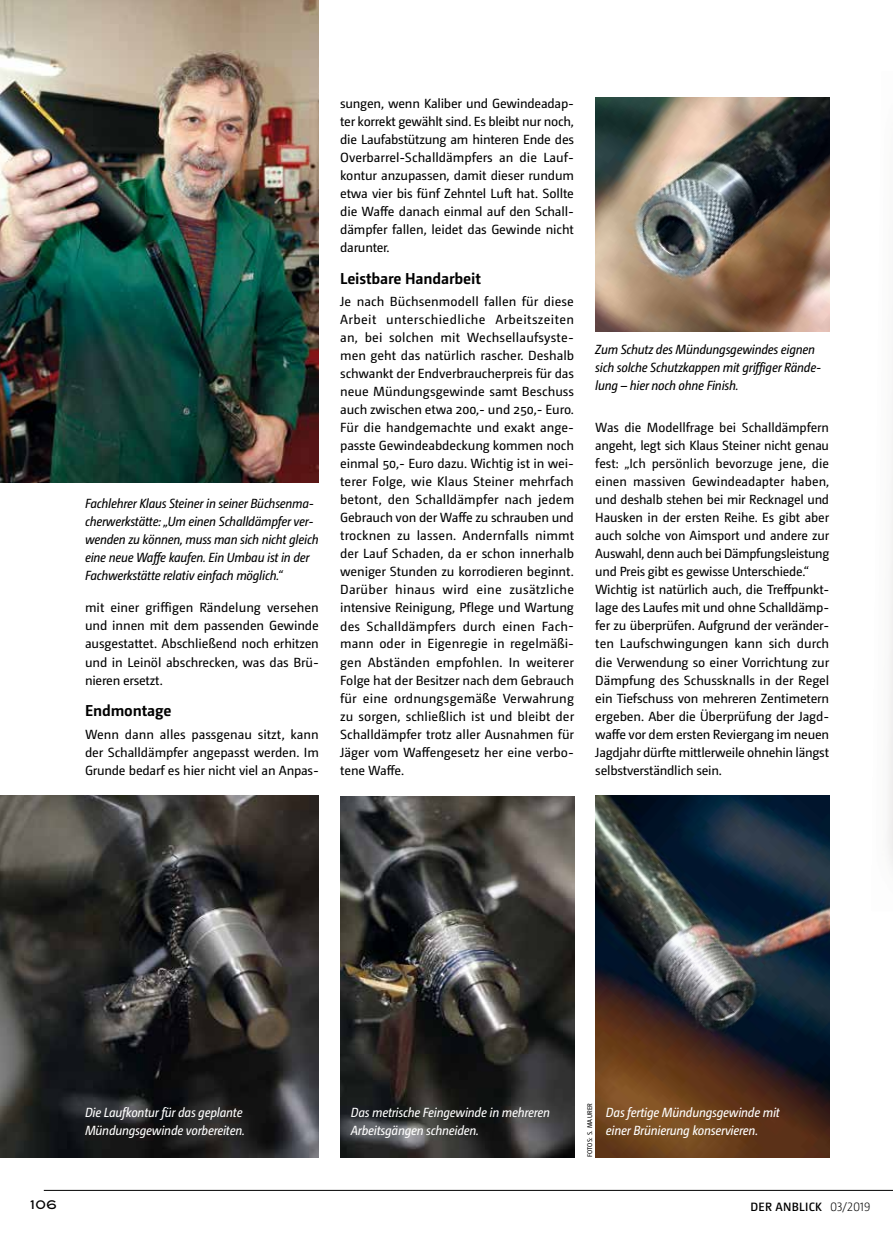
<style>
.page{position:relative;width:893px;height:1234px;background:#fff}
.page>*{position:absolute;margin:0;border:0;box-sizing:border-box;transform-origin:0 0}
.t1{font:700 15.75px "Camingo Dos Pro";letter-spacing:-.01em;color:#000}
.t2{font:13.2px/18px "Camingo Dos Pro";letter-spacing:-.015em;color:#000;text-align:justify}
.t3{font:italic 13.2px/18px "Camingo Dos Pro S Cd";letter-spacing:-.015em;color:#000}
.t4{font:italic 13.2px/18px "Camingo Dos Pro S Cd";letter-spacing:-.015em;color:#fff}
.t5{font:600 12px "Camingo Dos Pro";letter-spacing:.025em;color:#000}
.t6{font:500 12px "Blair ITC";color:#000}
.t7{font:6.75px "Camingo Dos Pro S Cd";letter-spacing:.04em;color:#000}
.s1{font-weight:300}
</style>
<div class="page">
<hr style="left:44px;top:1189px;width:849px;height:1px;background:#000">
<img style="left:0;top:0;width:319px;height:482px">
<img style="left:595px;top:795px;width:234px;height:362px">
<img style="left:340px;top:796px;width:234px;height:361px">
<img style="left:0;top:795px;width:319px;height:361px">
<img style="left:595px;top:98px;width:234px;height:233px">
<p class="t3" style="left:85px;top:494px;width:235px">Fachlehrer Klaus Steiner in seiner Büchsenma&shy;cherwerkstätte: „Um einen Schalldämpfer ver&shy;wenden zu können, muss man sich nicht gleich eine neue Waffe kaufen. Ein Umbau ist in der Fachwerkstätte relativ einfach möglich.“</p>
<p class="t2" style="left:85px;top:598px;width:235px">mit einer griffigen Rändelung versehen und innen mit dem passenden Gewinde ausgestattet. Abschließend noch erhitzen und in Leinöl abschrecken, was das Brü&shy;nieren ersetzt.</p>
<p class="t1" style="left:85px;top:701px;width:88px">Endmontage</p>
<p class="t2" style="left:85px;top:724px;width:235px">Wenn dann alles passgenau sitzt, kann der Schalldämpfer angepasst werden. Im Grunde bedarf es hier nicht viel an Anpas-</p>
<p class="t2" style="left:340px;top:94px;width:235px">sungen, wenn Kaliber und Gewindeadap&shy;ter korrekt gewählt sind. Es bleibt nur noch, die Laufabstützung am hinteren Ende des Overbarrel-Schalldämpfers an die Lauf&shy;kontur anzupassen, damit dieser rundum etwa vier bis fünf Zehntel Luft hat. Sollte die Waffe danach einmal auf den Schall&shy;dämpfer fallen, leidet das Gewinde nicht darunter.</p>
<p class="t1" style="left:340px;top:269px;width:142px">Leistbare Handarbeit</p>
<p class="t2" style="left:340px;top:292px;width:236px">Je nach Büchsenmodell fallen für diese Arbeit unterschiedliche Arbeitszeiten an, bei solchen mit Wechsellaufsyste&shy;men geht das natürlich rascher. Deshalb schwankt der Endverbraucherpreis für das neue Mündungsgewinde samt Beschuss auch zwischen etwa 200,- und 250,- Euro.<br>Für die handgemachte und exakt ange&shy;passte Gewindeabdeckung kommen noch einmal 50,- Euro dazu. Wichtig ist in wei&shy;terer Folge, wie Klaus Steiner mehrfach betont, den Schalldämpfer nach jedem Gebrauch von der Waffe zu schrauben und trocknen zu lassen. Andernfalls nimmt der Lauf Schaden, da er schon innerhalb weniger Stunden zu korrodieren beginnt.<br>Darüber hinaus wird eine zusätzliche intensive Reinigung, Pflege und Wartung des Schalldämpfers durch einen Fach&shy;mann oder in Eigenregie in regelmäßi&shy;gen Abständen empfohlen. In weiterer Folge hat der Besitzer nach dem Gebrauch für eine ordnungsgemäße Verwahrung zu sorgen, schließlich ist und bleibt der Schalldämpfer trotz aller Ausnahmen für Jäger vom Waffengesetz her eine verbo&shy;tene Waffe.</p>
<p class="t3" style="left:595px;top:340px;width:228px">Zum Schutz des Mündungsgewindes eignen sich solche Schutzkappen mit griffiger Rände&shy;lung – hier noch ohne Finish.</p>
<p class="t2" style="left:595px;top:418px;width:236px;text-align:left">Was die Modellfrage bei Schalldämpfern angeht, legt sich Klaus Steiner nicht genau fest: „Ich persönlich bevorzuge jene, die einen massiven Gewindeadapter haben, und deshalb stehen bei mir Recknagel und Hausken in der ersten Reihe. Es gibt aber auch solche von Aimsport und andere zur Auswahl, denn auch bei Dämpfungsleistung und Preis gibt es gewisse Unterschiede.“ Wichtig ist natürlich auch, die Treffpunkt&shy;lage des Laufes mit und ohne Schalldämp&shy;fer zu überprüfen. Aufgrund der veränder&shy;ten Laufschwingungen kann sich durch die Verwendung so einer Vorrichtung zur Dämpfung des Schussknalls in der Regel ein Tiefschuss von mehreren Zentimetern ergeben. Aber die Überprüfung der Jagd&shy;waffe vor dem ersten Reviergang im neuen Jagdjahr dürfte mittlerweile ohnehin längst selbstverständlich sein.</p>
<p class="t7" style="left:586px;top:1157px;width:56px;rotate:-90deg">FOTOS: S. MAURER</p>
<p class="t4" style="left:85px;top:1103px;width:161px">Die Laufkontur für das geplante<br>Mündungsgewinde vorbereiten.</p>
<p class="t4" style="left:351px;top:1103px;width:201px">Das metrische Feingewinde in mehreren<br>Arbeitsgängen schneiden.</p>
<p class="t4" style="left:606px;top:1103px;width:175px">Das fertige Mündungsgewinde mit einer Brünierung konservieren.</p>
<p class="t6" style="left:31px;top:1197px;width:28px">106</p>
<p class="t5" style="left:750px;top:1199px;width:122px">DER ANBLICK <span class="s1">03/2019</span></p>
</div>
